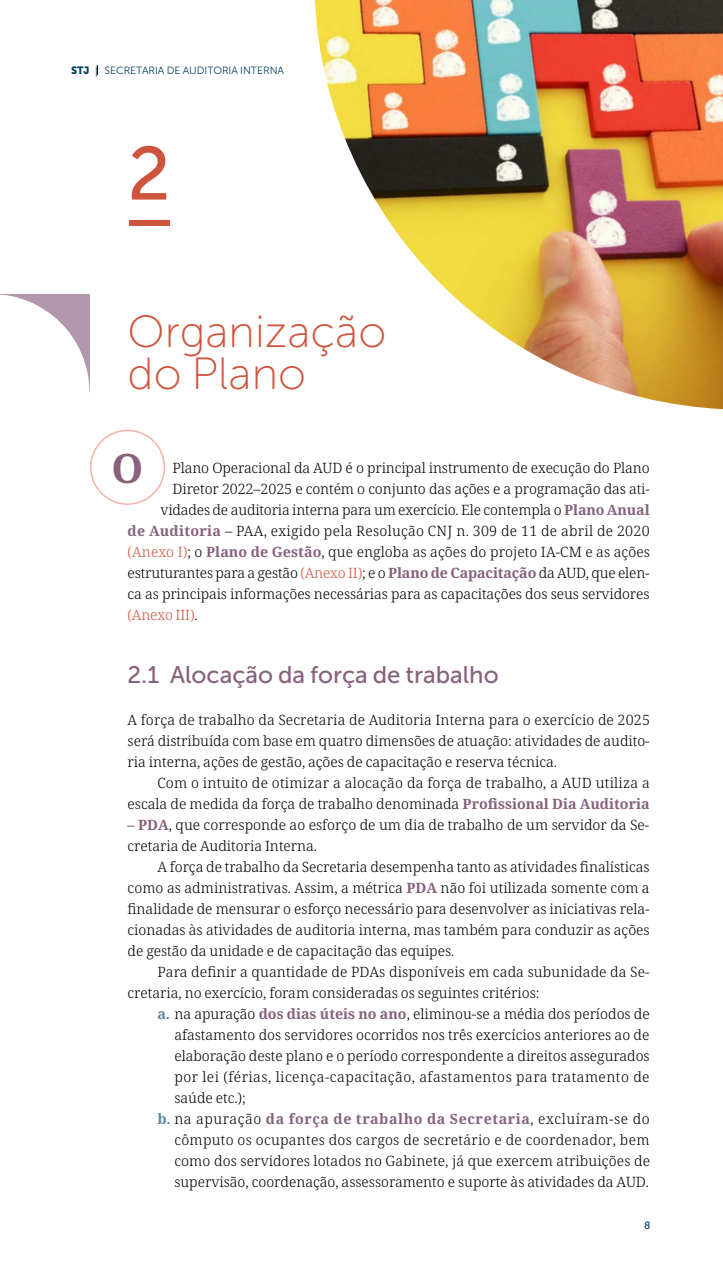
<style>
.page{position:relative;width:723px;height:1276px;background:#fff}
.page>*{position:absolute;margin:0;border:0;box-sizing:border-box;transform-origin:0 0}
.t1{font:75px "Museo Sans 500";color:#cf543d}
.t2{font:45px/42px "Museo Sans 100";color:#cf543d}
.t3{font:700 40.5px "Noto Serif";color:#87617d}
.t4{font:24px "Museo Sans 500";color:#87617d}
.t5{font:300 14.25px/21px "Noto Serif";color:#000;text-align:justify}
.t6{font:300 14.25px/21px "Noto Serif";letter-spacing:.02em;color:#000;text-align:right}
.t7{font:300 14.25px "Noto Serif";letter-spacing:.035em;color:#000}
.t8{font:700 14.25px "Noto Serif";letter-spacing:.04em;color:#87617d}
.t9{font:300 14.25px "Noto Serif";letter-spacing:-.01em;color:#cf543d}
.t10{font:10.5px "Museo Sans 300";color:#003c5f}
.t11{font:10.5px "Museo Sans 500";color:#003c5f}
.s1{font-family:"Museo Sans 900"}
.s2{font-family:"Minion Pro"}
.s3{font-weight:700;color:#87617d}
.s4{color:#cf543d}
.s5{color:#000}
.s6{font-weight:700;color:#5b87a0}
.s7{color:#5b87a0}
.s8{font-weight:300;color:#000}
</style>
<div class="page">
<svg style="left:0;top:294px;width:90px;height:99px"></svg>
<img style="left:315px;top:0;width:408px;height:409px">
<div style="left:90px;top:430px;width:75px;height:75px;border:2px solid #f6b1a5;border-radius:50%"></div>
<p class="t10" style="left:71px;top:64px;width:214px"><span class="s1">STJ</span> <span class="s2">|</span> SECRETARIA DE AUDITORIA INTERNA</p>
<h1 class="t1" style="left:128px;top:143px;width:46px">2 _</h1>
<h2 class="t2" style="left:128px;top:311px;width:260px">Organização do Plano</h2>
<h3 class="t3" style="left:112px;top:440px;width:33px">O</h3>
<p class="t5" style="left:173px;top:457px;width:478px">Plano Operacional da AUD é o principal instrumento de execução do Plano</p>
<p class="t5" style="left:173px;top:478px;width:479px">Diretor 2022–2025 e contém o conjunto das ações e a programação das ati-</p>
<p class="t5" style="left:161px;top:499px;width:491px">vidades de auditoria interna para um exercício. Ele contempla o <span class="s3">Plano Anual</span></p>
<p class="t6" style="left:128px;top:520px;width:524px"><span class="s3">de Auditoria</span> – PAA, exigido pela Resolução CNJ n. 309 de 11 de abril de 2020</p>
<p class="t5" style="left:128px;top:541px;width:524px"><span class="s4">(Anexo I)</span>; o <span class="s3">Plano de Gestão</span>, que engloba as ações do projeto IA-CM e as ações</p>
<p class="t5" style="left:128px;top:562px;width:524px">estruturantes para a gestão <span class="s4">(Anexo II)</span>; e o <span class="s3">Plano de Capacitação</span> da AUD, que elen-</p>
<p class="t5" style="left:128px;top:583px;width:523px">ca as principais informações necessárias para as capacitações dos seus servidores</p>
<p class="t9" style="left:128px;top:605px;width:72px">(Anexo III)<span class="s5">.</span></p>
<h3 class="t4" style="left:128px;top:661px;width:373px">2.1 Alocação da força de trabalho</h3>
<p class="t5" style="left:128px;top:709px;width:524px">A força de trabalho da Secretaria de Auditoria Interna para o exercício de 2025 será distribuída com base em quatro dimensões de atuação: atividades de audito&shy;ria interna, ações de gestão, ações de capacitação e reserva técnica.</p>
<p class="t6" style="left:128px;top:772px;width:524px">Com o intuito de otimizar a alocação da força de trabalho, a AUD utiliza a escala de medida da força de trabalho denominada <span class="s3">Profissional Dia Auditoria</span></p>
<p class="t5" style="left:128px;top:814px;width:523px"><span class="s3">– PDA</span>, que corresponde ao esforço de um dia de trabalho de um servidor da Se&shy;cretaria de Auditoria Interna.</p>
<p class="t5" style="left:128px;top:856px;width:524px;text-indent:30px">A força de trabalho da Secretaria desempenha tanto as atividades finalísticas como as administrativas. Assim, a métrica <span class="s3">PDA</span> não foi utilizada somente com a finalidade de mensurar o esforço necessário para desenvolver as iniciativas rela&shy;cionadas às atividades de auditoria interna, mas também para conduzir as ações de gestão da unidade e de capacitação das equipes.</p>
<p class="t5" style="left:128px;top:961px;width:524px;text-indent:30px">Para definir a quantidade de PDAs disponíveis em cada subunidade da Se&shy;cretaria, no exercício, foram consideradas os seguintes critérios:</p>
<p class="t5" style="left:157px;top:1003px;width:494px"><span class="s6">a.</span> na apuração <span class="s3">dos dias úteis no ano</span>, eliminou-se a média dos períodos de</p>
<p class="t5" style="left:174px;top:1024px;width:476px">afastamento dos servidores ocorridos nos três exercícios anteriores ao de</p>
<p class="t5" style="left:174px;top:1045px;width:477px">elaboração deste plano e o período correspondente a direitos assegurados</p>
<p class="t7" style="left:174px;top:1067px;width:477px">por lei (férias, licença-capacitação, afastamentos para tratamento de</p>
<p class="t5" style="left:174px;top:1087px;width:73px">saúde etc.);</p>
<p class="t8" style="left:157px;top:1108px;width:494px"><span class="s7">b.</span> <span class="s8">na apuração</span> da força de trabalho da Secretaria<span class="s8">, excluíram-se do</span></p>
<p class="t6" style="left:174px;top:1129px;width:476px">cômputo os ocupantes dos cargos de secretário e de coordenador, bem</p>
<p class="t5" style="left:174px;top:1150px;width:477px">como dos servidores lotados no Gabinete, já que exercem atribuições de</p>
<p class="t5" style="left:174px;top:1171px;width:476px">supervisão, coordenação, assessoramento e suporte às atividades da AUD.</p>
<p class="t11" style="left:644px;top:1219px;width:8px">8</p>
</div>
